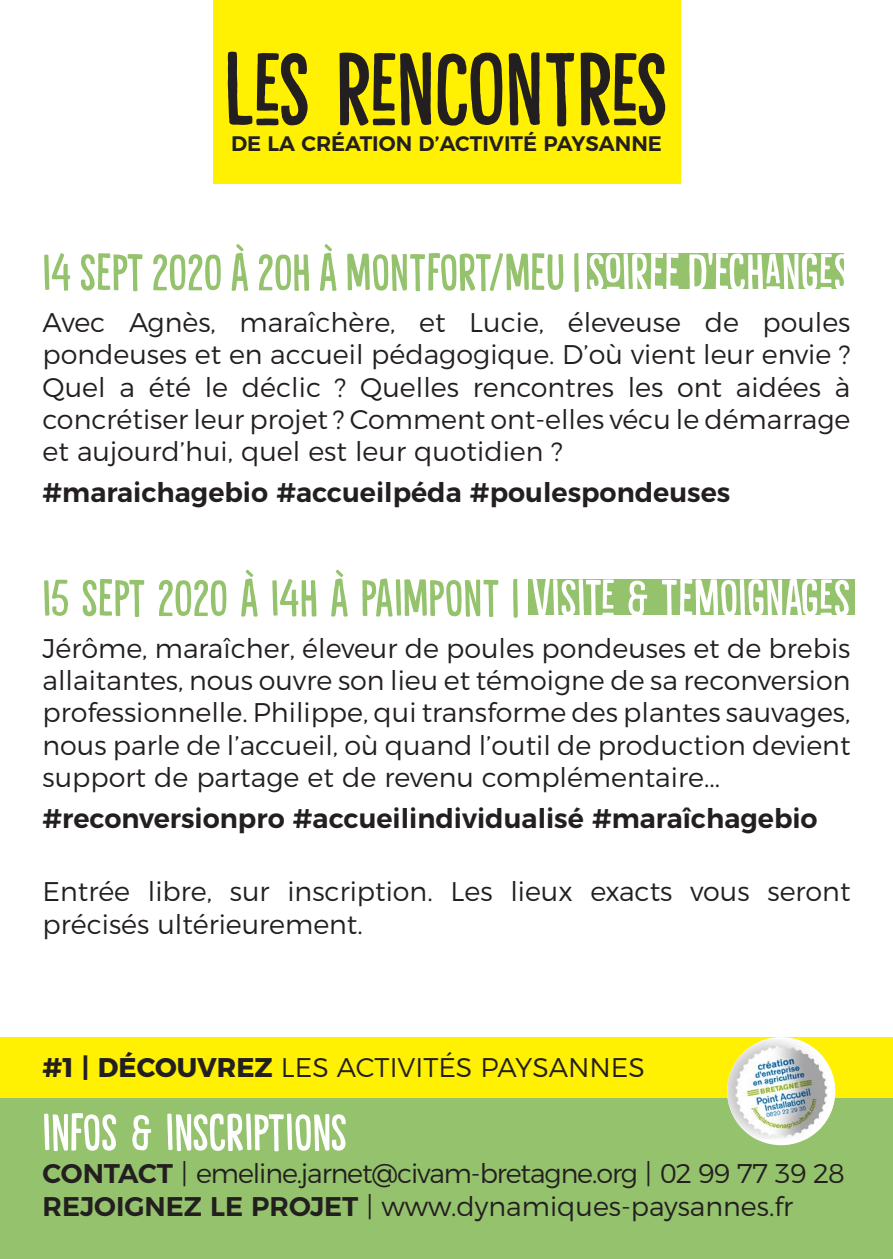
<style>
.page{position:relative;width:893px;height:1259px;background:#fff}
.page>*{position:absolute;margin:0;border:0;box-sizing:border-box;transform-origin:0 0}
.t1{font:106.5px "Liquid Amber";letter-spacing:-.025em;color:#231f20}
.t2{font:54px "Liquid Amber";color:#95c26d}
.t3{font:54px "Liquid Amber";letter-spacing:-.005em;color:#fff}
.t4{font:300 27px/32.4px "Montserrat";color:#231f20;text-align:justify}
.t5{font:600 27px "Montserrat";color:#231f20}
.t6{font:300 27px "Montserrat";letter-spacing:-.04em;color:#231f20}
.t7{font:600 21px "Montserrat";color:#231f20}
.s1{color:#fff}
.s2{font-weight:700}
.s3{font-weight:600}
</style>
<div class="page">
<div style="left:528px;top:579px;width:327px;height:36px;background:#95c26d"></div>
<div style="left:213px;top:0;width:467px;height:183px;background:#fff101"></div>
<div style="left:0;top:1037px;width:893px;height:61px;background:#fff101"></div>
<div style="left:587px;top:253px;width:257px;height:36px;background:#95c26d"></div>
<div style="left:0;top:1098px;width:893px;height:161px;background:#95c26d"></div>
<div style="left:727px;top:1037px;width:108px;height:108px;background:#fff;border-radius:50%"></div>
<img style="left:727px;top:1039px;width:108px;height:100px">
<h1 class="t1" style="left:225px;top:32px;width:445px">LES RENCONTRES</h1>
<p class="t7" style="left:231px;top:127px;width:432px">de la création d’activité paysanne</p>
<h2 class="t2" style="left:43px;top:243px;width:809px">14 SEPT 2020 À 20H À MONTFORT/MEU | <span class="s1">SOIRÉE D’ÉCHANGES</span></h2>
<p class="t4" style="left:43px;top:304px;width:809px">Avec Agnès, maraîchère, et Lucie, éleveuse de poules pondeuses et en accueil pédagogique. D’où vient leur envie ?<br>Quel a été le déclic ? Quelles rencontres les ont aidées à concrétiser leur projet ? Comment ont-elles vécu le démarrage et aujourd’hui, quel est leur quotidien ?</p>
<p class="t5" style="left:43px;top:471px;width:689px">#maraichagebio #accueilpéda #poulespondeuses</p>
<h2 class="t2" style="left:43px;top:568px;width:809px">15 SEPT 2020 À 14H À PAIMPONT | <span class="s1">VISITE &amp; TÉMOIGNAGES</span></h2>
<p class="t4" style="left:43px;top:629px;width:809px">Jérôme, maraîcher, éleveur de poules pondeuses et de brebis allaitantes, nous ouvre son lieu et témoigne de sa reconversion professionnelle. Philippe, qui transforme des plantes sauvages, nous parle de l’accueil, où quand l’outil de production devient support de partage et de revenu complémentaire...</p>
<p class="t5" style="left:43px;top:796px;width:777px">#reconversionpro #accueilindividualisé #maraîchagebio</p>
<p class="t4" style="left:43px;top:873px;width:809px">E ntrée libre, sur inscription. Les lieux exacts vous seront précisés ultérieurement.</p>
<p class="t4" style="left:43px;top:1048px;width:527px"><span class="s2">#1 | DÉCOUVREZ</span> les activités paysann</p>
<p class="t4" style="left:611px;top:1048px;width:36px">es</p>
<h2 class="t3" style="left:43px;top:1103px;width:306px">INFOS &amp; INSCRIPTIONS</h2>
<p class="t5" style="left:43px;top:1152px;width:20px">CONTACT</p>
<p class="t6" style="left:181px;top:1152px;width:665px">| emeline.jarnet@civam-bretagne.org | 02 99 77 39 28</p>
<p class="t5" style="left:43px;top:1184px;width:229px">REJOIGNEZ LE PRO</p>
<p class="t4" style="left:310px;top:1187px;width:485px"><span class="s3">JET</span> | www.dynamiques-paysannes.fr</p>
</div>
